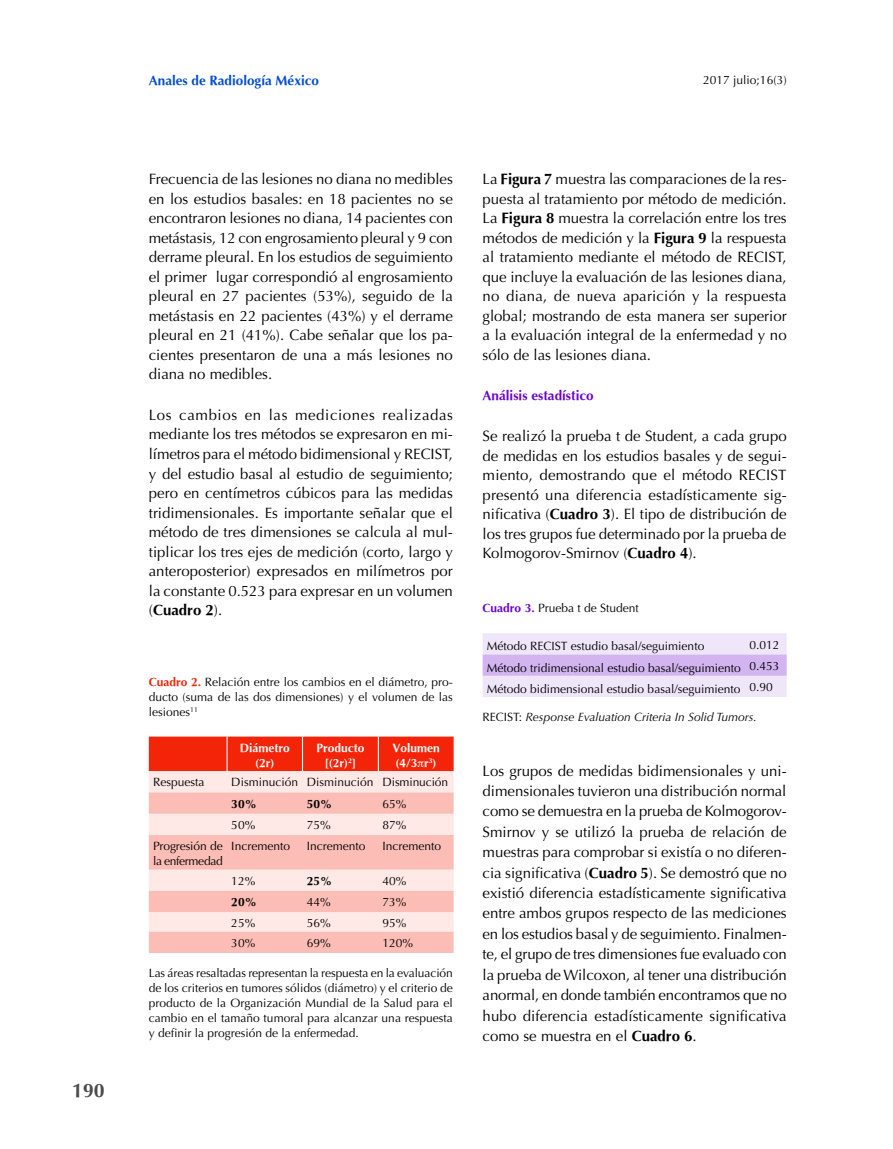
<style>
.page{position:relative;width:893px;height:1149px;background:#fff}
.page>*{position:absolute;margin:0;border:0;box-sizing:border-box;transform-origin:0 0}
.t1{font:700 19.5px "Optima";color:#4c4c4c}
.t2{font:15px/19.5px "Optima";color:#000;text-align:justify}
.t3{font:700 13.5px "Optima";color:#034dce}
.t4{font:700 13.5px "Optima";color:#6a03cb}
.t5{font:12px/15px "Optima";color:#000;text-align:justify}
.t6{font:italic 12px "Optima";color:#000}
.t7{font:700 12px/15px "Optima";color:#fff;text-align:center}
.t8{font:700 12px "Optima";color:#000}
.s1{font-weight:700}
.s2{font-weight:700;color:#f32408}
.s3{font-weight:700;color:#6a03cb}
.s4{font-style:normal}
</style>
<div class="page">
<div style="left:149px;top:771px;width:305px;height:21px;background:#fee9e6"></div>
<svg style="left:149px;top:792px;width:305px;height:160px;background:#fccec8"></svg>
<svg style="left:483px;top:633px;width:304px;height:63px;background:#e5d5f6"></svg>
<div style="left:149px;top:736px;width:305px;height:35px;background:#f32408"></div>
<h1 class="t1" style="left:72px;top:1082px;width:34px">190</h1>
<p class="t3" style="left:149px;top:75px;width:172px">Anales de Radiología México</p>
<p class="t5" style="left:703px;top:73px;width:85px">2017 julio;16(3)</p>
<p class="t2" style="left:149px;top:170px;width:306px">Frecuencia de las lesiones no diana no medibles en los estudios basales: en 18 pacientes no se encontraron lesiones no diana, 14 pacientes con metástasis, 12 con engrosamiento pleural y 9 con derrame pleural. En los estudios de seguimiento el primer lugar correspondió al engrosamiento pleural en 27 pacientes (53%), seguido de la metástasis en 22 pacientes (43%) y el derrame pleural en 21 (41%). Cabe señalar que los pa&shy;cientes presentaron de una a más lesiones no diana no medibles.</p>
<p class="t2" style="left:149px;top:406px;width:306px">Los cambios en las mediciones realizadas mediante los tres métodos se expresaron en mi&shy;límetros para el método bidimensional y RECIST, y del estudio basal al estudio de seguimiento; pero en centímetros cúbicos para las medidas tridimensionales. Es importante señalar que el método de tres dimensiones se calcula al mul&shy;tiplicar los tres ejes de medición (corto, largo y anteroposterior) expresados en milímetros por la constante 0.523 para expresar en un volumen (<span class="s1">Cuadro 2</span>).</p>
<p class="t5" style="left:149px;top:674px;width:306px"><span class="s2">Cuadro 2.</span> Relación entre los cambios en el diámetro, pro&shy;ducto (suma de las dos dimensiones) y el volumen de las lesiones<sup>11</sup></p>
<p class="t7" style="left:240px;top:741px;width:52px">Diámetro (2r)</p>
<p class="t7" style="left:316px;top:741px;width:50px">Producto [(2r)<sup>2</sup>]</p>
<p class="t7" style="left:392px;top:741px;width:49px;text-align:left">Volumen (4/3 r<sup>3</sup>)</p>
<p class="t5" style="left:153px;top:775px;width:53px">Respuesta</p>
<p class="t5" style="left:231px;top:775px;width:218px">Disminución Disminución Disminución</p>
<p class="t8" style="left:231px;top:798px;width:27px">30%</p>
<p class="t8" style="left:307px;top:798px;width:27px">50%</p>
<p class="t5" style="left:383px;top:796px;width:26px">65%</p>
<p class="t5" style="left:231px;top:817px;width:26px">50%</p>
<p class="t5" style="left:307px;top:817px;width:26px">75%</p>
<p class="t5" style="left:383px;top:817px;width:26px">87%</p>
<p class="t5" style="left:153px;top:839px;width:71px">Progresión de la enfermedad</p>
<p class="t5" style="left:231px;top:838px;width:60px">Incremento</p>
<p class="t5" style="left:307px;top:838px;width:60px">Incremento</p>
<p class="t5" style="left:383px;top:838px;width:60px">Incremento</p>
<p class="t5" style="left:231px;top:873px;width:26px">12%</p>
<p class="t8" style="left:307px;top:875px;width:27px">25%</p>
<p class="t5" style="left:383px;top:873px;width:26px">40%</p>
<p class="t8" style="left:231px;top:896px;width:27px">20%</p>
<p class="t5" style="left:307px;top:894px;width:26px">44%</p>
<p class="t5" style="left:383px;top:894px;width:26px">73%</p>
<p class="t5" style="left:231px;top:915px;width:26px">25%</p>
<p class="t5" style="left:307px;top:915px;width:26px">56%</p>
<p class="t5" style="left:383px;top:915px;width:26px">95%</p>
<p class="t5" style="left:231px;top:935px;width:26px">30%</p>
<p class="t5" style="left:307px;top:935px;width:26px">69%</p>
<p class="t5" style="left:383px;top:935px;width:32px">120%</p>
<p class="t5" style="left:149px;top:966px;width:306px">Las áreas resaltadas representan la respuesta en la evaluación de los criterios en tumores sólidos (diámetro) y el criterio de producto de la Organización Mundial de la Salud para el cambio en el tamaño tumoral para alcanzar una respuesta y definir la progresión de la enfermedad.</p>
<p class="t2" style="left:483px;top:170px;width:306px">La <span class="s1">Figura 7</span> muestra las comparaciones de la res&shy;puesta al tratamiento por método de medición.<br>La <span class="s1">Figura 8</span> muestra la correlación entre los tres métodos de medición y la <span class="s1">Figura 9</span> la respuesta al tratamiento mediante el método de RECIST, que incluye la evaluación de las lesiones diana, no diana, de nueva aparición y la respuesta global; mostrando de esta manera ser superior a la evaluación integral de la enfermedad y no sólo de las lesiones diana.</p>
<p class="t4" style="left:483px;top:390px;width:113px">Análisis estadístico</p>
<p class="t2" style="left:483px;top:426px;width:306px">Se realizó la prueba t de Student, a cada grupo de medidas en los estudios basales y de segui&shy;miento, demostrando que el método RECIST presentó una diferencia estadísticamente sig&shy;nificativa (<span class="s1">Cuadro 3</span>). El tipo de distribución de los tres grupos fue determinado por la prueba de Kolmogorov-Smirnov (<span class="s1">Cuadro 4</span>).</p>
<p class="t5" style="left:483px;top:601px;width:158px"><span class="s3">Cuadro 3.</span> Prueba t de Student</p>
<p class="t5" style="left:487px;top:638px;width:219px">Método RECIST estudio basal/seguimiento</p>
<p class="t5" style="left:487px;top:633px;width:294px;line-height:23px;text-align:right">0.012<br>Método tridimensional estudio basal/seguimiento 0.453</p>
<p class="t5" style="left:487px;top:682px;width:287px">Método bidimensional estudio basal/seguimiento 0.90</p>
<p class="t6" style="left:483px;top:712px;width:276px"><span class="s4">RECIST:</span> Response Evaluation Criteria In Solid Tumors.</p>
<p class="t2" style="left:483px;top:761px;width:306px;line-height:20.4px">Los grupos de medidas bidimensionales y uni&shy;dimensionales tuvieron una distribución normal como se demuestra en la prueba de Kolmogorov-Smirnov y se utilizó la prueba de relación de muestras para comprobar si existía o no diferen&shy;cia significativa (<span class="s1">Cuadro 5</span>). Se demostró que no existió diferencia estadísticamente significativa entre ambos grupos respecto de las mediciones en los estudios basal y de seguimiento. Finalmen&shy;te, el grupo de tres dimensiones fue evaluado con la prueba de Wilcoxon, al tener una distribución anormal, en donde también encontramos que no hubo diferencia estadísticamente significativa como se muestra en el <span class="s1">Cuadro 6</span>.</p>
</div>
